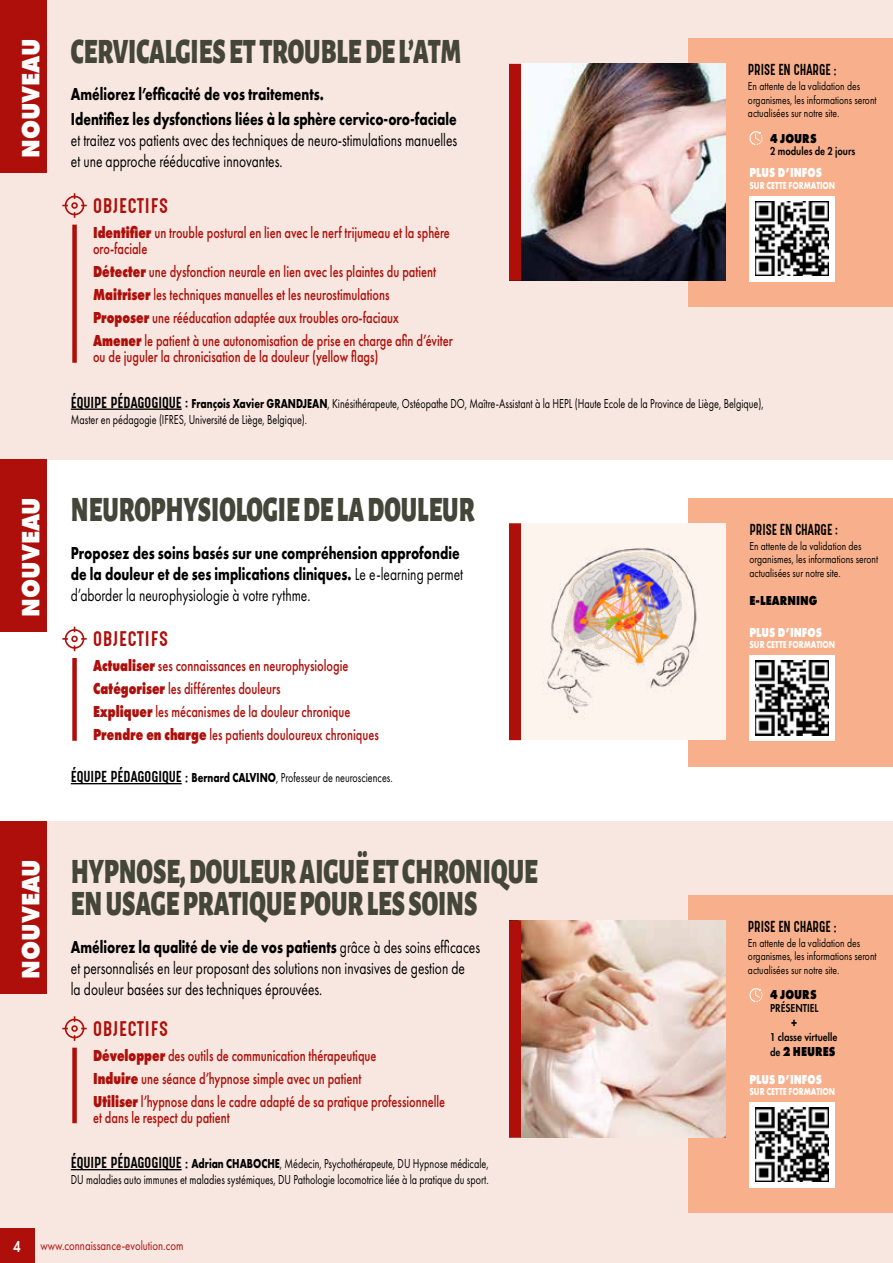
<style>
.page{position:relative;width:893px;height:1263px;background:#fff}
.page>*{position:absolute;margin:0;border:0;box-sizing:border-box;transform-origin:0 0}
.t1{font:900 36px/31.5px "Alegreya Sans";color:#44463a;scale:.7 1}
.t2{font:800 26.1px "Futura PT";color:#fff;scale:.9 1}
.t3{font:18px/21px "Futura PT";color:#000;scale:.75 1}
.t4{font:700 18px/21px "Futura PT";color:#000;scale:.75 1}
.t5{font:18px "Gotcha Gothic";letter-spacing:.05em;color:#ae0f0a}
.t6{font:500 16.5px/23px "Futura PT";color:#ae0f0a;scale:.75 1}
.t7{font:600 15px "Futura PT";color:#000;scale:.8 1}
.t8{font:13.5px/15.8px "Futura PT";color:#000;scale:.75 1}
.t9{font:13.5px "Gotcha Gothic";color:#000;scale:.9 1}
.t10{font:800 13.5px "Futura PT";color:#fff;scale:.75 1}
.t11{font:13.5px "Futura PT";color:#ae0f0a;scale:.8 1}
.t12{font:800 13.5px "Futura PT";color:#000;scale:.8 1}
.t13{font:12px/13.5px "Futura PT";color:#000;scale:.8 1}
.t14{font:600 12px "Futura PT";color:#000;scale:.8 1}
.t15{font:700 10.5px "Futura PT";color:#fff;scale:.75 1}
.s1{font-weight:800}
.s2{font-family:"Gotcha Gothic"}
.s3{font-weight:700}
.s4{font-weight:400}
.s5{font-weight:600;font-size:12px}
.s6{font-weight:600;font-size:16.5px;color:#fff}
</style>
<div class="page">
<div style="left:0;top:0;width:893px;height:460px;background:#f8e7e0"></div>
<div style="left:0;top:821px;width:893px;height:442px;background:#f8e7e0"></div>
<div style="left:0;top:0;width:47px;height:173px;background:#ae0f0a"></div>
<hr style="left:892px;top:0;width:1px;height:173px;background:#ae0f0a">
<hr style="left:892px;top:789px;width:1px;height:172px;background:#ae0f0a">
<svg style="left:62px;top:193px;width:25px;height:25px"></svg>
<div style="left:72px;top:225px;width:5px;height:138px;background:#ae0f0a"></div>
<hr style="left:71px;top:408px;width:111px;height:2px;background:#000">
<div style="left:0;top:1229px;width:34px;height:34px;background:#ae0f0a"></div>
<div style="left:688px;top:38px;width:205px;height:269px;background:#f7b08b"></div>
<div style="left:749px;top:196px;width:85px;height:85px;background:#fff"></div>
<img style="left:755px;top:201px;width:74px;height:75px">
<svg style="left:749px;top:131px;width:14px;height:14px"></svg>
<img style="left:521px;top:64px;width:205px;height:217px">
<div style="left:509px;top:64px;width:12px;height:217px;background:#ae0f0a"></div>
<div style="left:0;top:459px;width:47px;height:172px;background:#ae0f0a"></div>
<svg style="left:62px;top:627px;width:25px;height:24px"></svg>
<div style="left:72px;top:658px;width:5px;height:83px;background:#ae0f0a"></div>
<hr style="left:71px;top:783px;width:111px;height:1px;background:#000">
<div style="left:688px;top:498px;width:205px;height:268px;background:#f7b08b"></div>
<div style="left:749px;top:655px;width:85px;height:86px;background:#fff"></div>
<img style="left:755px;top:661px;width:74px;height:74px">
<img style="left:521px;top:523px;width:205px;height:217px">
<div style="left:509px;top:523px;width:12px;height:217px;background:#ae0f0a"></div>
<div style="left:0;top:821px;width:47px;height:172px;background:#ae0f0a"></div>
<svg style="left:62px;top:1016px;width:25px;height:25px"></svg>
<div style="left:72px;top:1048px;width:5px;height:75px;background:#ae0f0a"></div>
<hr style="left:71px;top:1169px;width:111px;height:1px;background:#000">
<div style="left:688px;top:895px;width:205px;height:317px;background:#f7b08b"></div>
<div style="left:749px;top:1102px;width:85px;height:85px;background:#fff"></div>
<img style="left:755px;top:1107px;width:74px;height:75px">
<svg style="left:749px;top:988px;width:14px;height:14px"></svg>
<img style="left:521px;top:921px;width:205px;height:216px">
<div style="left:509px;top:921px;width:12px;height:216px;background:#ae0f0a"></div>
<h2 class="t2" style="left:14px;top:158px;width:134px;rotate:-90deg">NOUVEAU</h2>
<h2 class="t2" style="left:14px;top:617px;width:134px;rotate:-90deg">NOUVEAU</h2>
<h2 class="t2" style="left:14px;top:979px;width:134px;rotate:-90deg">NOUVEAU</h2>
<h1 class="t1" style="left:71px;top:32px;width:559px">CERVICALGIES ET TROUBLE DE L’ATM</h1>
<p class="t4" style="left:71px;top:81px;width:516px;line-height:25.2px">Améliorez l’efficacité de vos traitements.<br>Identifiez les dysfonctions liées à la sphère cervico-oro-faciale</p>
<p class="t3" style="left:71px;top:130px;width:517px">et traitez vos patients avec des techniques de neuro-stimulations manuelles et une approche rééducative innovantes.</p>
<p class="t5" style="left:93px;top:192px;width:77px">OBJECTIFS</p>
<p class="t6" style="left:93px;top:224px;width:477px;line-height:16.5px"><span class="s1">Identifier</span> un trouble postural en lien avec le nerf trijumeau et la sphère oro-faciale</p>
<p class="t6" style="left:93px;top:260px;width:481px"><span class="s1">Détecter</span> une dysfonction neurale en lien avec les plaintes du patient <span class="s1">Maitriser</span> les techniques manuelles et les neurostimulations<br><span class="s1">Proposer</span> une rééducation adaptée aux troubles oro-faciaux<br><span class="s1">Amener</span> le patient à une autonomisation de prise en charge afin d’éviter</p>
<p class="t6" style="left:93px;top:345px;width:382px">ou de juguler la chronicisation de la douleur (yellow flags)</p>
<p class="t9" style="left:748px;top:60px;width:100px">PRISE EN CHARGE :</p>
<p class="t13" style="left:748px;top:79px;width:162px">En attente de la validation des organismes, les informations seront actualisées sur notre site.</p>
<p class="t14" style="left:770px;top:144px;width:108px">2 modules de 2 jours</p>
<p class="t12" style="left:770px;top:129px;width:60px">4 JOURS</p>
<p class="t10" style="left:749px;top:164px;width:98px">PLUS D’INFOS</p>
<p class="t15" style="left:749px;top:178px;width:116px">SUR CETTE FORMATION</p>
<p class="t8" style="left:71px;top:395px;width:925px"><span class="s2">ÉQUIPE PÉDAGOGIQUE :</span> <span class="s3">François Xavier GRANDJEAN</span>, Kinésithérapeute, Ostéopathe DO, Maître-Assistant à la HEPL (Haute Ecole de la Province de Liège, Belgique),<br>Master en pédagogie (IFRES, Université de Liège, Belgique).</p>
<h1 class="t1" style="left:71px;top:491px;width:578px">NEUROPHYSIOLOGIE DE LA DOULEUR</h1>
<p class="t4" style="left:71px;top:542px;width:525px">Proposez des soins basés sur une compréhension approfondie de la douleur et de ses implications cliniques. <span class="s4">Le e-learning permet d’aborder la neurophysiologie à votre rythme.</span></p>
<p class="t5" style="left:93px;top:625px;width:77px">OBJECTIFS</p>
<p class="t6" style="left:93px;top:654px;width:383px"><span class="s1">Actualiser</span> ses connaissances en neurophysiologie <span class="s1">Catégoriser</span> les différentes douleurs<br><span class="s1">Expliquer</span> les mécanismes de la douleur chronique <span class="s1">Prendre en charge</span> les patients douloureux chroniques</p>
<p class="t8" style="left:71px;top:770px;width:431px"><span class="s2">ÉQUIPE PÉDAGOGIQUE :</span> <span class="s3">Bernard CALVINO</span>, Professeur de neurosciences.</p>
<h1 class="t1" style="left:71px;top:853px;width:669px">HYPNOSE, DOULEUR AIGUË ET CHRONIQUE<br>EN USAGE PRATIQUE POUR LES SOINS</h1>
<p class="t3" style="left:71px;top:937px;width:547px"><span class="s3">Améliorez la qualité de vie de vos patients</span> grâce à des soins efficaces et personnalisés en leur proposant des solutions non invasives de gestion de<br>la douleur basées sur des techniques éprouvées.</p>
<p class="t5" style="left:93px;top:1015px;width:77px">OBJECTIFS</p>
<p class="t6" style="left:93px;top:1044px;width:471px"><span class="s1">Développer</span> des outils de communication thérapeutique<br><span class="s1">Induire</span> une séance d’hypnose simple avec un patient<br><span class="s1">Utiliser</span> l’hypnose dans le cadre adapté de sa pratique professionnelle</p>
<p class="t6" style="left:93px;top:1106px;width:184px">et dans le respect du patient</p>
<p class="t8" style="left:71px;top:1156px;width:559px"><span class="s2">ÉQUIPE PÉDAGOGIQUE :</span> <span class="s3">Adrian CHABOCHE</span>, Médecin, Psychothérapeute, DU Hypnose médicale,<br>DU maladies auto immunes et maladies systémiques, DU Pathologie locomotrice liée à la pratique du sport.</p>
<p class="t9" style="left:749px;top:519px;width:100px">PRISE EN CHARGE :</p>
<p class="t13" style="left:749px;top:539px;width:162px">En attente de la validation des organismes, les informations seront actualisées sur notre site.</p>
<p class="t12" style="left:749px;top:592px;width:86px">E-LEARNING</p>
<p class="t10" style="left:749px;top:624px;width:98px">PLUS D’INFOS</p>
<p class="t15" style="left:749px;top:638px;width:116px">SUR CETTE FORMATION</p>
<p class="t9" style="left:748px;top:916px;width:100px">PRISE EN CHARGE :</p>
<p class="t13" style="left:748px;top:936px;width:162px">En attente de la validation des organismes, les informations seront actualisées sur notre site.</p>
<p class="t12" style="left:770px;top:986px;width:60px">4 JOURS</p>
<p class="t14" style="left:770px;top:1001px;width:62px">PRÉSENTIEL</p>
<p class="t7" style="left:791px;top:1013px;width:9px">+</p>
<p class="t14" style="left:770px;top:1029px;width:86px">1 classe virtuelle</p>
<p class="t12" style="left:770px;top:1043px;width:83px"><span class="s5">de</span> 2 HEURES</p>
<p class="t10" style="left:749px;top:1070px;width:98px">PLUS D’INFOS</p>
<p class="t15" style="left:749px;top:1084px;width:116px">SUR CETTE FORMATION</p>
<p class="t11" style="left:13px;top:1238px;width:214px"><span class="s6">4</span> www.connaissance-evolution.com</p>
</div>
